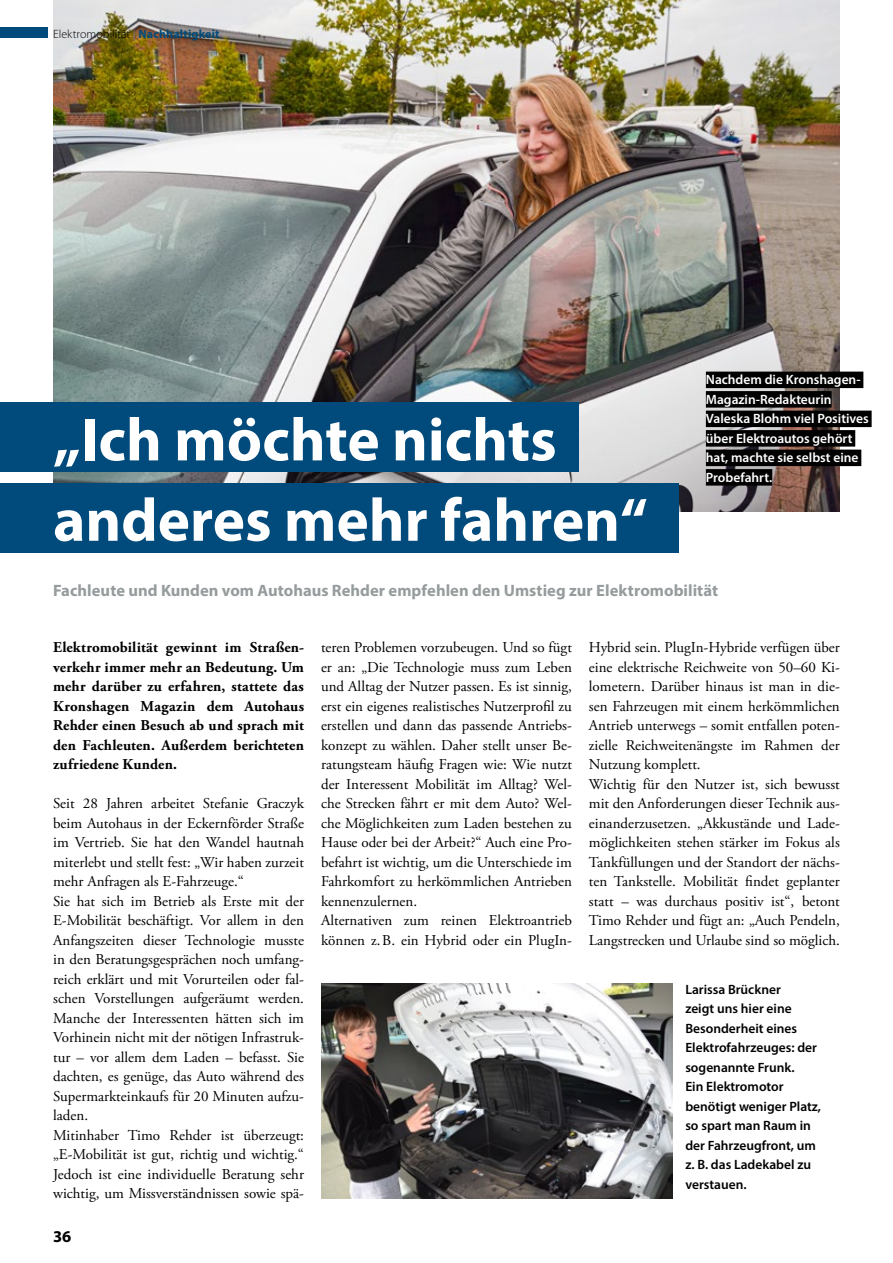
<style>
.page{position:relative;width:893px;height:1263px;background:#fff}
.page>*{position:absolute;margin:0;border:0;box-sizing:border-box;transform-origin:0 0}
.t1{font:700 61.2px/80.4px "Myriad Pro";color:#fff}
.t2{font:700 16.5px "Myriad Pro";color:#969c9d}
.t3{font:700 16.5px "Myriad Pro";color:#000}
.t4{font:15px/19.5px "Adobe Garamond Pro";color:#000}
.t5{font:700 15px/19.5px "Adobe Garamond Pro";letter-spacing:.01em;color:#000;text-align:justify}
.t6{font:600 13.5px/19.5px "Myriad Pro";color:#000}
.t7{font:600 13.5px/19.5px "Myriad Pro";color:#fff}
.t8{font:300 12px "Myriad Pro";letter-spacing:.01em;color:#000}
.s1{font-weight:400;color:#707172}
.s2{font-weight:700;color:#004b7c}
</style>
<div class="page">
<img style="left:53px;top:0;width:787px;height:512px">
<div style="left:0;top:28px;width:47px;height:10px;background:#004b7c"></div>
<img style="left:322px;top:984px;width:351px;height:214px">
<div style="left:706px;top:372px;width:157px;height:16px;background:#000"></div>
<div style="left:706px;top:391px;width:126px;height:17px;background:#000"></div>
<div style="left:706px;top:411px;width:166px;height:16px;background:#000"></div>
<div style="left:706px;top:430px;width:149px;height:17px;background:#000"></div>
<div style="left:706px;top:450px;width:155px;height:16px;background:#000"></div>
<div style="left:706px;top:469px;width:66px;height:17px;background:#000"></div>
<div style="left:0;top:402px;width:578px;height:70px;background:#004b7c"></div>
<div style="left:0;top:483px;width:678px;height:70px;background:#004b7c"></div>
<p class="t8" style="left:53px;top:26px;width:168px">Elektromobilität <span class="s1">|</span> <span class="s2">Nachhaltigkeit</span></p>
<h1 class="t1" style="left:53px;top:398px;width:596px">„Ich möchte nichts anderes mehr fahren“</h1>
<p class="t7" style="left:706px;top:370px;width:164px">Nachdem die Kronshagen-<br>Magazin-Redakteurin<br>Valeska Blohm viel Positives über Elektroautos gehört hat, machte sie selbst eine<br>Probefahrt.</p>
<p class="t2" style="left:53px;top:579px;width:666px">Fachleute und Kunden vom Autohaus Rehder empfehlen den Umstieg zur Elektromobilität</p>
<p class="t5" style="left:53px;top:638px;width:252px">Elektromobilität gewinnt im Straßen&shy;verkehr immer mehr an Bedeutung. Um mehr darüber zu erfahren, stattete das Kronshagen Magazin dem Autohaus Rehder einen Besuch ab und sprach mit den Fachleuten. Außerdem berichteten zufriedene Kunden.</p>
<p class="t4" style="left:53px;top:794px;width:252px">Seit 28 Jahren arbeitet Stefanie Graczyk beim Autohaus in der Eckernförder Straße im Vertrieb. Sie hat den Wandel hautnah miterlebt und stellt fest: „Wir haben zurzeit mehr Anfragen als E-Fahrzeuge.“<br>Sie hat sich im Betrieb als Erste mit der E-Mobilität beschäftigt. Vor allem in den Anfangszeiten dieser Technologie musste in den Beratungsgesprächen noch umfang&shy;reich erklärt und mit Vorurteilen oder fal&shy;schen Vorstellungen aufgeräumt werden.<br>Manche der Interessenten hätten sich im Vorhinein nicht mit der nötigen Infrastruk&shy;tur – vor allem dem Laden – befasst. Sie dachten, es genüge, das Auto während des Supermarkteinkaufs für 20 Minuten aufzu&shy;laden.<br>Mitinhaber Timo Rehder ist überzeugt: „E-Mobilität ist gut, richtig und wichtig.“ Jedoch ist eine individuelle Beratung sehr wichtig, um Missverständnissen sowie spä-</p>
<p class="t3" style="left:53px;top:1226px;width:20px">36</p>
<p class="t4" style="left:321px;top:638px;width:252px">teren Problemen vorzubeugen. Und so fügt er an: „Die Technologie muss zum Leben und Alltag der Nutzer passen. Es ist sinnig, erst ein eigenes realistisches Nutzerprofil zu erstellen und dann das passende Antriebs&shy;konzept zu wählen. Daher stellt unser Be&shy;ratungsteam häufig Fragen wie: Wie nutzt der Interessent Mobilität im Alltag? Wel&shy;che Strecken fährt er mit dem Auto? Wel&shy;che Möglichkeiten zum Laden bestehen zu Hause oder bei der Arbeit?“ Auch eine Pro&shy;befahrt ist wichtig, um die Unterschiede im Fahrkomfort zu herkömmlichen Antrieben kennenzulernen.<br>Alternativen zum reinen Elektroantrieb können z.B. ein Hybrid oder ein PlugIn-</p>
<p class="t4" style="left:589px;top:638px;width:252px">Hybrid sein. PlugIn-Hybride verfügen über eine elektrische Reichweite von 50–60 Ki&shy;lometern. Darüber hinaus ist man in die&shy;sen Fahrzeugen mit einem herkömmlichen Antrieb unterwegs – somit entfallen poten&shy;zielle Reichweitenängste im Rahmen der Nutzung komplett.<br>Wichtig für den Nutzer ist, sich bewusst mit den Anforderungen dieser Technik aus&shy;einanderzusetzen. „Akkustände und Lade&shy;möglichkeiten stehen stärker im Fokus als Tankfüllungen und der Standort der nächs&shy;ten Tankstelle. Mobilität findet geplanter statt – was durchaus positiv ist“, betont Timo Rehder und fügt an: „Auch Pendeln, Langstrecken und Urlaube sind so möglich.</p>
<p class="t6" style="left:685px;top:979px;width:137px">Larissa Brückner<br>zeigt uns hier eine<br>Besonderheit eines<br>Elektrofahrzeuges: der sogenannte Frunk.<br>Ein Elektromotor benötigt weniger Platz, so spart man Raum in der Fahrzeugfront, um z. B. das Ladekabel zu verstauen.</p>
</div>
